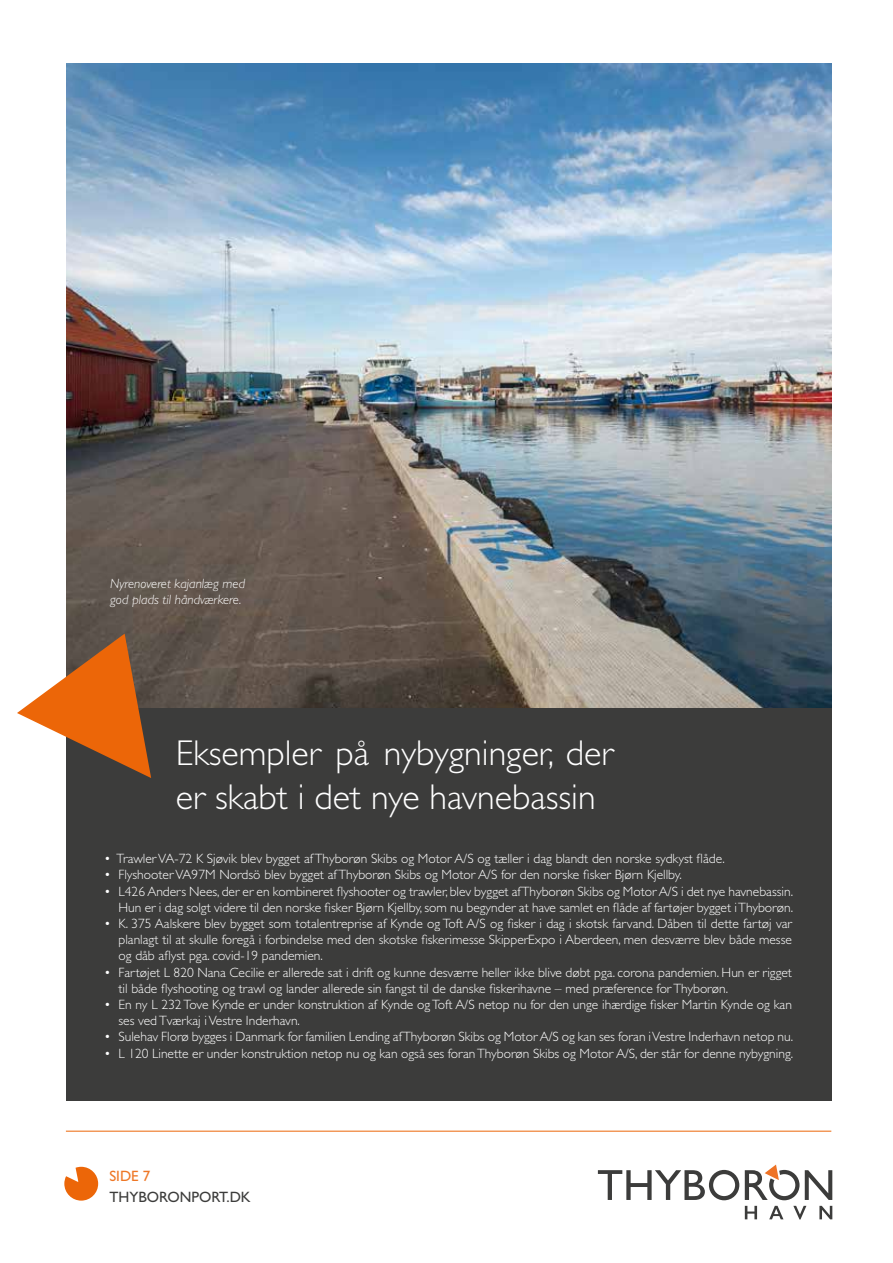
<style>
.page{position:relative;width:893px;height:1263px;background:#fff}
.page>*{position:absolute;margin:0;border:0;box-sizing:border-box;transform-origin:0 0}
.t1{font:300 36px/43.2px "Gill Sans Std";color:#fff}
.t2{font:15px "Gill Sans Std";color:#3c3c3b}
.t3{font:15px "Gill Sans Std";color:#ee7726}
.t4{font:300 13.5px/16.2px "Gill Sans Std";color:#fff}
.t5{font:italic 300 13.5px/16.2px "Gill Sans Std";color:#fff}
</style>
<div class="page">
<svg style="left:597px;top:1164px;width:235px;height:36px"></svg>
<svg style="left:745px;top:1206px;width:12px;height:13px"></svg>
<svg style="left:769px;top:1206px;width:14px;height:13px"></svg>
<svg style="left:793px;top:1206px;width:13px;height:13px"></svg>
<svg style="left:819px;top:1206px;width:13px;height:13px"></svg>
<hr style="left:66px;top:1131px;width:765px;height:1px;background:#ec6608">
<svg style="left:64px;top:1167px;width:34px;height:33px"></svg>
<img style="left:66px;top:64px;width:765px;height:644px">
<div style="left:66px;top:708px;width:765px;height:393px;background:#3c3c3b"></div>
<svg style="left:17px;top:634px;width:134px;height:144px"></svg>
<p class="t5" style="left:110px;top:576px;width:136px">Nyrenoveret kajanlæg med god plads til håndværkere.</p>
<h1 class="t1" style="left:176px;top:732px;width:439px">Eksempler på nybygninger, der er skabt i det nye havnebassin</h1>
<p class="t4" style="left:104px;top:851px;width:622px">• Trawler VA-72 K Sjøvik blev bygget af Thyborøn Skibs og Motor A/S og tæller i dag blandt den norske sydkyst flåde.</p>
<p class="t4" style="left:104px;top:867px;width:579px">• Flyshooter VA97M Nordsö blev bygget af Thyborøn Skibs og Motor A/S for den norske fisker Bjørn Kjellby.</p>
<p class="t4" style="left:104px;top:883px;width:690px;text-align:right">• L426 Anders Nees, der er en kombineret flyshooter og trawler, blev bygget af Thyborøn Skibs og Motor A/S i det nye havnebassin.<br>Hun er i dag solgt videre til den norske fisker Bjørn Kjellby, som nu begynder at have samlet en flåde af fartøjer bygget i Thyborøn.</p>
<p class="t4" style="left:118px;top:915px;width:675px;text-align:justify;text-indent:-14px">• K. 375 Aalskere blev bygget som totalentreprise af Kynde og Toft A/S og fisker i dag i skotsk farvand. Dåben til dette fartøj var planlagt til at skulle foregå i forbindelse med den skotske fiskerimesse SkipperExpo i Aberdeen, men desværre blev både messe og dåb aflyst pga. covid-19 pandemien.</p>
<p class="t4" style="left:118px;top:964px;width:675px;text-indent:-14px">• Fartøjet L 820 Nana Cecilie er allerede sat i drift og kunne desværre heller ikke blive døbt pga. corona pandemien. Hun er rigget til både flyshooting og trawl og lander allerede sin fangst til de danske fiskerihavne – med præference for Thyborøn.</p>
<p class="t4" style="left:118px;top:996px;width:675px;text-indent:-14px">• En ny L 232 Tove Kynde er under konstruktion af Kynde og Toft A/S netop nu for den unge ihærdige fisker Martin Kynde og kan ses ved Tværkaj i Vestre Inderhavn.</p>
<p class="t4" style="left:104px;top:1029px;width:690px">• Sulehav Florø bygges i Danmark for familien Lending af Thyborøn Skibs og Motor A/S og kan ses foran i Vestre Inderhavn netop nu.</p>
<p class="t4" style="left:104px;top:1045px;width:690px">• L 120 Linette er under konstruktion netop nu og kan også ses foran Thyborøn Skibs og Motor A/S, der står for denne nybygning.</p>
<p class="t3" style="left:109px;top:1167px;width:43px">SIDE 7</p>
<p class="t2" style="left:109px;top:1188px;width:143px">THYBORONPORT.DK</p>
</div>
